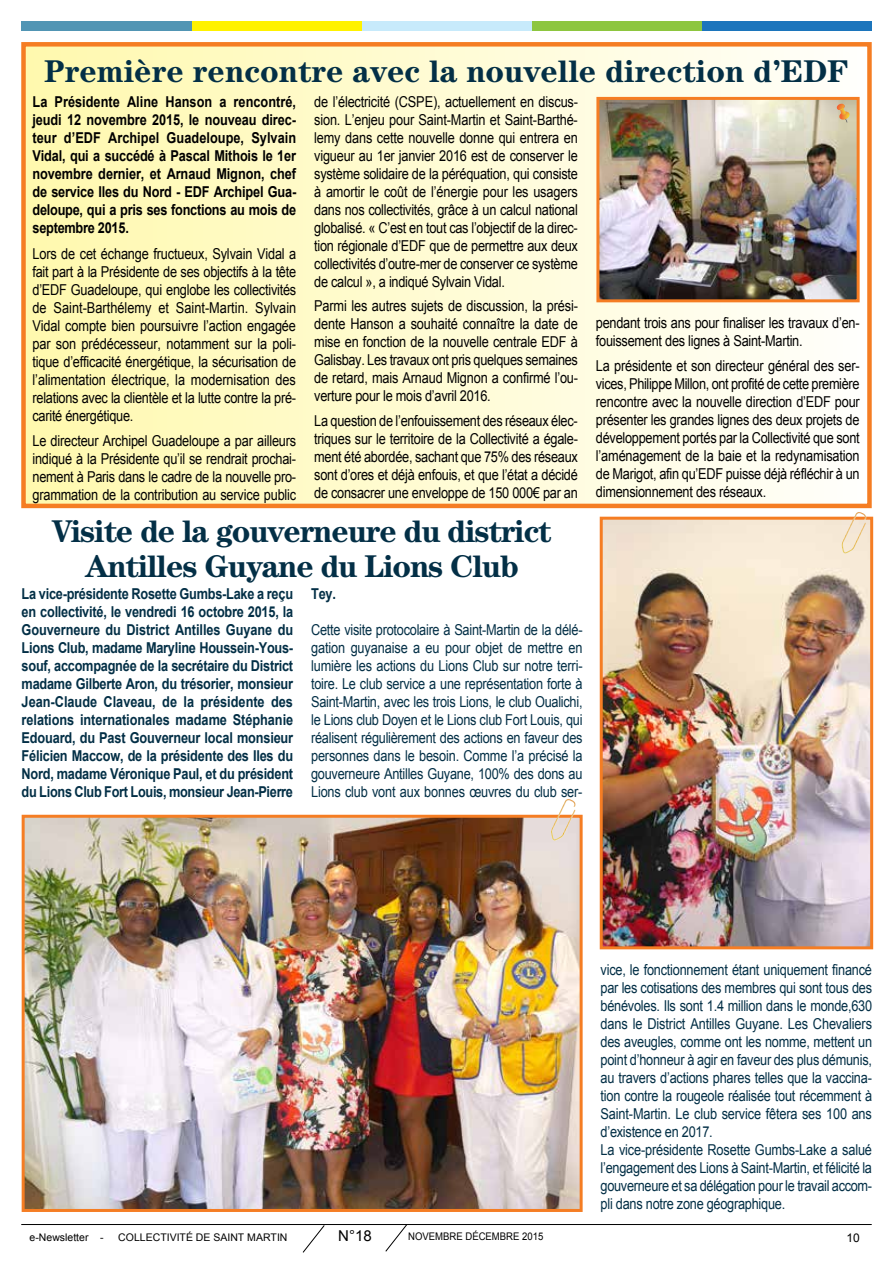
<style>
.page{position:relative;width:893px;height:1263px;background:#fff}
.page>*{position:absolute;margin:0;border:0;box-sizing:border-box;transform-origin:0 0}
.t1{font:700 31.5px/34.5px "Century";letter-spacing:-.035em;color:#032f46;text-align:center}
.t2{font:15px/18px "Arial";letter-spacing:-.02em;color:#000;text-align:justify;scale:.85 1}
.t3{font:15px/18px "Arial";letter-spacing:-.02em;color:#032f46;text-align:justify;scale:.85 1}
.t4{font:700 15px/18px "Arial";letter-spacing:-.025em;color:#032f46;text-align:justify;scale:.85 1}
.t5{font:700 15px/18px "Arial";letter-spacing:-.02em;color:#000;text-align:justify;scale:.85 1}
.t6{font:15px "Arial";letter-spacing:-.02em;color:#000}
.t7{font:12px "Arial";color:#000}
.t8{font:10.5px "Arial";color:#000}
.t9{font:10.5px "Arial";color:#000;scale:.91 1}
</style>
<div class="page">
<img style="left:604px;top:521px;width:265px;height:424px">
<div style="left:600px;top:517px;width:273px;height:432px;border:3px solid #f57d23"></div>
<img style="left:26px;top:819px;width:553px;height:389px">
<div style="left:22px;top:815px;width:561px;height:397px;border:3px solid #f57d23"></div>
<img style="left:842px;top:512px;width:24px;height:42px">
<img style="left:551px;top:799px;width:25px;height:42px">
<div style="left:24px;top:44px;width:845px;height:462px;background:linear-gradient(to right,#fff9ae,#fffefb)"></div>
<div style="left:21px;top:42px;width:851px;height:466px;border:4px solid #f57d23"></div>
<img style="left:600px;top:101px;width:256px;height:197px">
<div style="left:596px;top:97px;width:264px;height:205px;border:3px solid #f57d23"></div>
<div style="left:702px;top:21px;width:170px;height:10px;background:#1c75bc"></div>
<div style="left:531px;top:21px;width:171px;height:10px;background:#8dc63f"></div>
<div style="left:361px;top:21px;width:170px;height:10px;background:#c7eafb"></div>
<div style="left:191px;top:21px;width:170px;height:10px;background:#fff200"></div>
<div style="left:21px;top:21px;width:170px;height:10px;background:#5195b4"></div>
<svg style="left:836px;top:104px;width:14px;height:19px"></svg>
<hr style="left:21px;top:1224px;width:851px;height:1px;background:#000">
<svg style="left:302px;top:1225px;width:23px;height:28px"></svg>
<svg style="left:385px;top:1225px;width:22px;height:27px"></svg>
<h1 class="t1" style="left:44px;top:54px;width:760px">Première rencontre avec la nouvelle direction d’EDF</h1>
<p class="t5" style="left:33px;top:93px;width:312px">La Présidente Aline Hanson a rencontré, jeudi 12 novembre 2015, le nouveau direc&shy;teur d’EDF Archipel Guadeloupe, Sylvain Vidal, qui a succédé à Pascal Mithois le 1er novembre dernier, et Arnaud Mignon, chef de service Iles du Nord - EDF Archipel Gua&shy;deloupe, qui a pris ses fonctions au mois de septembre 2015.</p>
<p class="t2" style="left:33px;top:245px;width:312px">Lors de cet échange fructueux, Sylvain Vidal a fait part à la Présidente de ses objectifs à la tête d’EDF Guadeloupe, qui englobe les collectivités de Saint-Barthélemy et Saint-Martin. Sylvain Vidal compte bien poursuivre l’action engagée par son prédécesseur, notamment sur la poli&shy;tique d’efficacité énergétique, la sécurisation de l’alimentation électrique, la modernisation des relations avec la clientèle et la lutte contre la pré&shy;carité énergétique.</p>
<p class="t2" style="left:33px;top:432px;width:312px">Le directeur Archipel Guadeloupe a par ailleurs indiqué à la Présidente qu’il se rendrait prochai&shy;nement à Paris dans le cadre de la nouvelle pro&shy;grammation de la contribution au service public</p>
<p class="t2" style="left:314px;top:93px;width:312px">de l’électricité (CSPE), actuellement en discus&shy;sion. L’enjeu pour Saint-Martin et Saint-Barthé&shy;lemy dans cette nouvelle donne qui entrera en vigueur au 1er janvier 2016 est de conserver le système solidaire de la péréquation, qui consiste à amortir le coût de l’énergie pour les usagers dans nos collectivités, grâce à un calcul national globalisé. « C’est en tout cas l’objectif de la direc&shy;tion régionale d’EDF que de permettre aux deux collectivités d’outre-mer de conserver ce système de calcul », a indiqué Sylvain Vidal.</p>
<p class="t2" style="left:314px;top:297px;width:312px">Parmi les autres sujets de discussion, la prési&shy;dente Hanson a souhaité connaître la date de mise en fonction de la nouvelle centrale EDF à Galisbay. Les travaux ont pris quelques semaines de retard, mais Arnaud Mignon a confirmé l’ou&shy;verture pour le mois d’avril 2016.</p>
<p class="t2" style="left:314px;top:412px;width:312px">La question de l’enfouissement des réseaux élec&shy;triques sur le territoire de la Collectivité a égale&shy;ment été abordée, sachant que 75% des réseaux sont d’ores et déjà enfouis, et que l’état a décidé de consacrer une enveloppe de 150 000€ par an</p>
<h1 class="t1" style="left:52px;top:514px;width:501px">Visite de la gouverneure du district<br>Antilles Guyane du Lions Club</h1>
<p class="t4" style="left:22px;top:585px;width:321px">La vice-présidente Rosette Gumbs-Lake a reçu en collectivité, le vendredi 16 octobre 2015, la Gouverneure du District Antilles Guyane du Lions Club, madame Maryline Houssein-Yous&shy;souf, accompagnée de la secrétaire du District madame Gilberte Aron, du trésorier, monsieur Jean-Claude Claveau, de la présidente des relations internationales madame Stéphanie Edouard, du Past Gouverneur local monsieur Félicien Maccow, de la présidente des Iles du Nord, madame Véronique Paul, et du président du Lions Club Fort Louis, monsieur Jean-Pierre</p>
<p class="t4" style="left:311px;top:585px;width:31px">Tey.</p>
<p class="t3" style="left:311px;top:621px;width:321px">Cette visite protocolaire à Saint-Martin de la délé&shy;gation guyanaise a eu pour objet de mettre en lumière les actions du Lions Club sur notre terri&shy;toire. Le club service a une représentation forte à Saint-Martin, avec les trois Lions, le club Oualichi, le Lions club Doyen et le Lions club Fort Louis, qui réalisent régulièrement des actions en faveur des personnes dans le besoin. Comme l’a précisé la gouverneure Antilles Guyane, 100% des dons au Lions club vont aux bonnes œuvres du club ser-</p>
<p class="t2" style="left:596px;top:314px;width:312px">pendant trois ans pour finaliser les travaux d’en&shy;fouissement des lignes à Saint-Martin.</p>
<p class="t2" style="left:596px;top:356px;width:312px">La présidente et son directeur général des ser&shy;vices, Philippe Millon, ont profité de cette première rencontre avec la nouvelle direction d’EDF pour présenter les grandes lignes des deux projets de développement portés par la Collectivité que sont l’aménagement de la baie et la redynamisation de Marigot, afin qu’EDF puisse déjà réfléchir à un dimensionnement des réseaux.</p>
<p class="t3" style="left:601px;top:961px;width:321px;text-align:left">vice, le fonctionnement étant uniquement financé par les cotisations des membres qui sont tous des bénévoles. I ls sont 1.4 million dans le monde,630 dans le District Antilles Guyane. Les Chevaliers des aveugles, comme ont les nomme, mettent un point d’honneur à agir en faveur des plus démunis, au travers d’actions phares telles que la vaccina&shy;tion contre la rougeole réalisée tout récemment à Saint-Martin. Le club service fêtera ses 100 ans d’existence en 2017.<br>La vice-présidente Rosette Gumbs-Lake a salué l’engagement des Lions à Saint-Martin, et félicité la gouverneure et sa délégation pour le travail accom&shy;pli dans notre zone géographique.</p>
<p class="t8" style="left:30px;top:1230px;width:76px">e-Newsletter -</p>
<p class="t8" style="left:118px;top:1230px;width:169px">Collectivité De Saint Martin</p>
<p class="t6" style="left:338px;top:1226px;width:35px">N°18</p>
<p class="t9" style="left:408px;top:1230px;width:150px">novembre décembre 2015</p>
<p class="t7" style="left:847px;top:1230px;width:15px">10</p>
</div>
